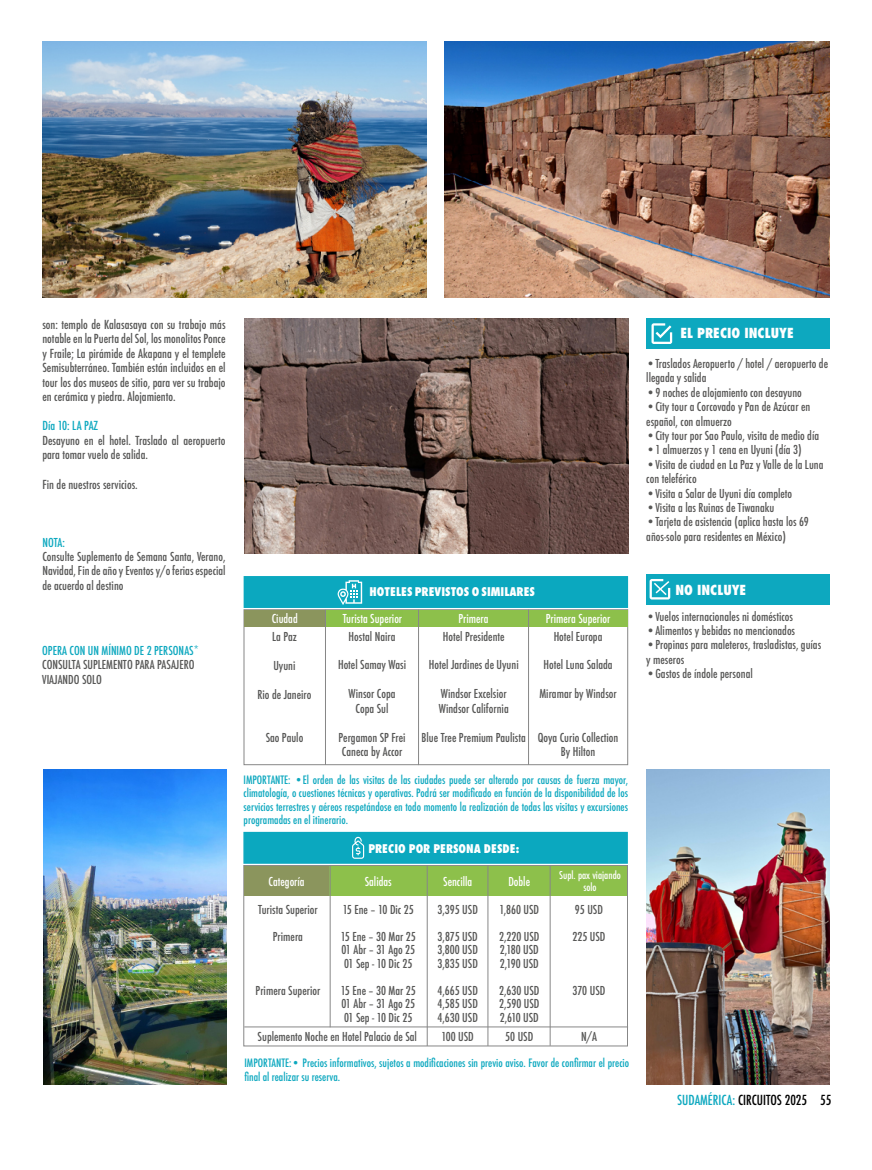
<style>
.page{position:relative;width:872px;height:1170px;background:#fff}
.page>*{position:absolute;margin:0;border:0;box-sizing:border-box;transform-origin:0 0}
.t1{font:500 condensed 13.5px "Futura";color:#000}
.t2{font:800 condensed 13.5px "Futura";color:#fff}
.t3{font:500 condensed 12.15px/14.5px "Futura";color:#575756;text-align:justify}
.t4{font:500 condensed 12.15px "Futura";color:#0da8bf}
.t5{font:500 condensed 12px/13.5px "Futura";color:#575756;text-align:justify}
.t6{font:500 condensed 12px/14.4px "Futura";color:#585756}
.t7{font:500 condensed 12px "Futura";color:#fff}
.t8{font:500 condensed 12px "Futura";color:#0da8bf}
.t9{font:800 condensed 11.7px "Futura";color:#fff}
.t10{font:500 condensed 11.25px/13.5px "Futura";color:#0da8bf}
.t11{font:500 condensed 10.5px/12px "Futura";color:#fff;text-align:center}
.s1{color:#575756}
.s2{color:#0da8bf}
</style>
<div class="page">
<div style="left:646px;top:574px;width:183px;height:30px;background:#0da8bf"></div>
<svg style="left:649px;top:579px;width:21px;height:20px"></svg>
<div style="left:646px;top:318px;width:183px;height:31px;background:#0da8bf"></div>
<svg style="left:651px;top:323px;width:21px;height:21px"></svg>
<div style="left:244px;top:609px;width:384px;height:156px;border:1px solid #878787"></div>
<div style="left:244px;top:610px;width:86px;height:16px;background:#8b955d"></div>
<div style="left:325px;top:610px;width:100px;height:16px;background:#8bc049"></div>
<div style="left:403px;top:610px;width:125px;height:16px;background:#8dc04b"></div>
<div style="left:529px;top:610px;width:98px;height:16px;background:#8dc04b"></div>
<div style="left:244px;top:576px;width:384px;height:32px;background:#0ba8bf"></div>
<hr style="left:325px;top:609px;width:1px;height:156px;background:#878787">
<hr style="left:418px;top:609px;width:1px;height:156px;background:#878787">
<hr style="left:528px;top:609px;width:1px;height:155px;background:#878787">
<svg style="left:337px;top:580px;width:25px;height:25px"></svg>
<div style="left:243px;top:865px;width:385px;height:181px;border:1px solid #878787"></div>
<div style="left:244px;top:865px;width:86px;height:30px;background:#8b955d"></div>
<div style="left:330px;top:865px;width:297px;height:30px;background:#8dc04b"></div>
<div style="left:243px;top:831px;width:385px;height:32px;background:#0ba8bf;border:2px solid #0ba8bf"></div>
<svg style="left:352px;top:836px;width:12px;height:22px"></svg>
<hr style="left:330px;top:865px;width:1px;height:162px;background:#878787">
<hr style="left:427px;top:865px;width:1px;height:180px;background:#878787">
<hr style="left:487px;top:865px;width:1px;height:180px;background:#878787">
<hr style="left:550px;top:865px;width:1px;height:180px;background:#878787">
<hr style="left:244px;top:1026px;width:384px;height:1px;background:#878787">
<img style="left:445px;top:42px;width:384px;height:255px">
<img style="left:42px;top:42px;width:385px;height:255px">
<img style="left:244px;top:318px;width:384px;height:235px">
<img style="left:43px;top:769px;width:184px;height:315px">
<img style="left:646px;top:769px;width:183px;height:315px">
<p class="t3" style="left:42px;top:317px;width:185px">son: templo de Kalasasaya con su trabajo más notable en la Puerta del Sol, los monolitos Ponce y Fraile; La pirámide de Akapana y el templete Semisubterráneo. También están incluidos en el tour los dos museos de sitio, para ver su trabajo en cerámica y piedra. Alojamiento.</p>
<p class="t4" style="left:42px;top:418px;width:57px">Día 10: LA PAZ</p>
<p class="t3" style="left:42px;top:433px;width:185px">Desayuno en el hotel. Traslado al aeropuerto para tomar vuelo de salida.</p>
<p class="t3" style="left:42px;top:477px;width:97px">Fin de nuestros servicios.</p>
<p class="t8" style="left:42px;top:534px;width:24px">NOTA:</p>
<p class="t5" style="left:42px;top:549px;width:185px;line-height:14.4px">Consulte Suplemento de Semana Santa, Verano, Navidad, Fin de año y Eventos y/o ferias especial de acuerdo al destino</p>
<p class="t8" style="left:42px;top:642px;width:158px">OPERA CON UN MÍNIMO DE 2 PERSONAS*</p>
<p class="t5" style="left:42px;top:657px;width:154px;line-height:14.4px">CONSULTA SUPLEMENTO PARA PASAJERO<br>VIAJANDO SOLO</p>
<p class="t9" style="left:369px;top:584px;width:167px">HOTELES PREVISTOS O SIMILARES</p>
<p class="t7" style="left:272px;top:611px;width:28px">Ciudad</p>
<p class="t7" style="left:343px;top:611px;width:61px">Turista Superior</p>
<p class="t7" style="left:458px;top:611px;width:32px">Primera</p>
<p class="t7" style="left:546px;top:611px;width:66px">Primera Superior</p>
<p class="t5" style="left:272px;top:629px;width:26px">La Paz</p>
<p class="t5" style="left:273px;top:658px;width:24px">Uyuni</p>
<p class="t5" style="left:257px;top:687px;width:55px">Rio de Janeiro</p>
<p class="t5" style="left:266px;top:730px;width:39px">Sao Paulo</p>
<p class="t5" style="left:349px;top:629px;width:48px">Hostal Naira</p>
<p class="t5" style="left:338px;top:658px;width:70px">Hotel Samay Wasi</p>
<p class="t5" style="left:348px;top:686px;width:49px;line-height:14.4px;text-align:center">Winsor Copa<br>Copa Sul</p>
<p class="t5" style="left:338px;top:730px;width:69px;line-height:14.4px">Pergamon SP Frei<br>Caneca by Accor</p>
<p class="t5" style="left:443px;top:629px;width:63px">Hotel Presidente</p>
<p class="t5" style="left:429px;top:658px;width:91px">Hotel Jardines de Uyuni</p>
<p class="t5" style="left:439px;top:686px;width:71px;line-height:14.4px">Windsor Excelsior<br>Windsor California</p>
<p class="t5" style="left:421px;top:730px;width:106px">Blue Tree Premium Paulista</p>
<p class="t5" style="left:553px;top:629px;width:50px">Hotel Europa</p>
<p class="t5" style="left:543px;top:658px;width:71px">Hotel Luna Salada</p>
<p class="t5" style="left:539px;top:687px;width:79px">Miramar by Windsor</p>
<p class="t5" style="left:538px;top:730px;width:82px;line-height:14.4px;text-align:center">Qoya Curio Collection<br>By Hilton</p>
<p class="t10" style="left:244px;top:772px;width:386px;text-align:justify">IMPORTANTE: •El orden de las visitas de las ciudades puede ser alterado por causas de fuerza mayor, climatología, o cuestiones técnicas y operativas. Podrá ser modificado en función de la disponibilidad de los servicios terrestres y aéreos respetándose en todo momento la realización de todas las visitas y excursiones programadas en el itinerario.</p>
<p class="t9" style="left:368px;top:840px;width:152px">PRECIO POR PERSONA DESDE:</p>
<p class="t7" style="left:268px;top:873px;width:38px">Categoría</p>
<p class="t7" style="left:365px;top:873px;width:28px">Salidas</p>
<p class="t7" style="left:443px;top:873px;width:31px">Sencilla</p>
<p class="t7" style="left:508px;top:873px;width:23px">Doble</p>
<p class="t11" style="left:559px;top:869px;width:63px">Supl. pax viajando solo</p>
<p class="t5" style="left:258px;top:902px;width:61px">Turista Superior</p>
<p class="t5" style="left:273px;top:929px;width:32px">Primera</p>
<p class="t5" style="left:256px;top:983px;width:66px">Primera Superior</p>
<p class="t5" style="left:343px;top:902px;width:73px">15 Ene – 10 Dic 25</p>
<p class="t5" style="left:341px;top:929px;width:77px">15 Ene – 30 Mar 25<br>01 Abr – 31 Ago 25<br>01 Sep - 10 Dic 25</p>
<p class="t5" style="left:341px;top:983px;width:77px">15 Ene – 30 Mar 25<br>01 Abr – 31 Ago 25<br>01 Sep - 10 Dic 25</p>
<p class="t5" style="left:258px;top:1029px;width:161px">Suplemento Noche en Hotel Palacio de Sal</p>
<p class="t5" style="left:437px;top:902px;width:42px">3,395 USD</p>
<p class="t5" style="left:437px;top:929px;width:42px">3,875 USD 3,800 USD 3,835 USD</p>
<p class="t5" style="left:437px;top:983px;width:42px">4,665 USD 4,585 USD 4,630 USD</p>
<p class="t5" style="left:441px;top:1029px;width:34px">100 USD</p>
<p class="t5" style="left:499px;top:902px;width:41px">1,860 USD</p>
<p class="t5" style="left:499px;top:929px;width:42px">2,220 USD 2,180 USD 2,190 USD</p>
<p class="t5" style="left:499px;top:983px;width:42px">2,630 USD 2,590 USD 2,610 USD</p>
<p class="t5" style="left:505px;top:1029px;width:30px">50 USD</p>
<p class="t5" style="left:575px;top:902px;width:30px">95 USD</p>
<p class="t5" style="left:572px;top:929px;width:34px">225 USD</p>
<p class="t5" style="left:572px;top:983px;width:34px">370 USD</p>
<p class="t5" style="left:581px;top:1029px;width:17px">N/A</p>
<p class="t10" style="left:244px;top:1056px;width:386px">IMPORTANTE:• Precios informativos, sujetos a modificaciones sin previo aviso. Favor de confirmar el precio final al realizar su reserva.</p>
<p class="t2" style="left:680px;top:325px;width:115px">EL PRECIO INCLUYE</p>
<p class="t6" style="left:646px;top:356px;width:183px"><span class="s1">•</span>Traslados Aeropuerto / hotel / aeropuerto de llegada y salida</p>
<p class="t6" style="left:646px;top:385px;width:157px"><span class="s1">•</span>9 noches de alojamiento con desayuno</p>
<p class="t6" style="left:646px;top:399px;width:165px"><span class="s1">•</span>City tour a Corcovado y Pan de Azúcar en español, con almuerzo</p>
<p class="t6" style="left:646px;top:428px;width:174px"><span class="s1">•</span>City tour por Sao Paulo, visita de medio día</p>
<p class="t6" style="left:646px;top:443px;width:157px"><span class="s1">•</span>1 almuerzos y 1 cena en Uyuni (día 3)</p>
<p class="t6" style="left:646px;top:457px;width:179px"><span class="s1">•</span>Visita de ciudad en La Paz y Valle de la Luna con teleférico</p>
<p class="t6" style="left:646px;top:486px;width:147px"><span class="s1">•</span>Visita a Salar de Uyuni día completo</p>
<p class="t6" style="left:646px;top:500px;width:130px"><span class="s1">•</span>Visita a las Ruinas de Tiwanaku</p>
<p class="t6" style="left:646px;top:515px;width:164px"><span class="s1">•</span>Tarjeta de asistencia (aplica hasta los 69 años-solo para residentes en México)</p>
<p class="t2" style="left:675px;top:581px;width:72px">NO INCLUYE</p>
<p class="t5" style="left:646px;top:609px;width:148px">•Vuelos internacionales ni domésticos</p>
<p class="t5" style="left:646px;top:624px;width:150px">•Alimentos y bebidas no mencionados</p>
<p class="t5" style="left:646px;top:638px;width:176px;line-height:14.4px">•Propinas para maleteros, trasladistas, guías y meseros</p>
<p class="t5" style="left:646px;top:667px;width:108px">•Gastos de índole personal</p>
<p class="t1" style="left:677px;top:1091px;width:156px"><span class="s2">SUDAMÉRICA:</span> CIRCUITOS 2025 55</p>
</div>
